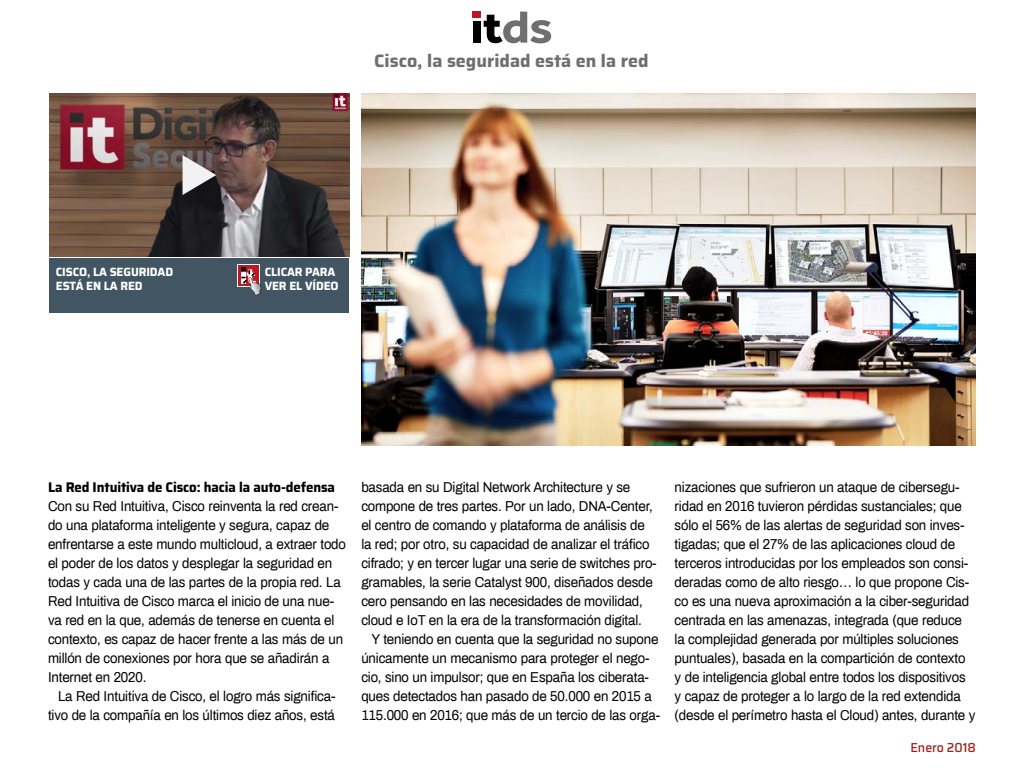
<style>
.page{position:relative;width:1024px;height:768px;background:#fff}
.page>*{position:absolute;margin:0;border:0;box-sizing:border-box;transform-origin:0 0}
.t1{font:700 18px "Saira";color:#706f6f}
.t2{font:14px/19px "Archivo";letter-spacing:-.01em;color:#000;scale:.95 1}
.t3{font:700 14px "Saira";letter-spacing:-.01em;color:#000;scale:.95 1}
.t4{font:500 13px "Saira";color:#a0211f;scale:.95 1}
.t5{font:700 12px/14.4px "Saira";letter-spacing:-.01em;color:#fff;scale:.95 1}
</style>
<div class="page">
<div style="left:473px;top:12px;width:8px;height:6px;background:#bd1822"></div>
<div style="left:473px;top:21px;width:8px;height:21px;background:#000"></div>
<svg style="left:484px;top:12px;width:67px;height:31px"></svg>
<img style="left:361px;top:93px;width:615px;height:352px">
<div style="left:49px;top:258px;width:300px;height:55px;background:#425563"></div>
<img style="left:49px;top:93px;width:300px;height:164px">
<svg style="left:183px;top:155px;width:33px;height:40px"></svg>
<div style="left:237px;top:265px;width:22px;height:22px;background:#fff"></div>
<div style="left:238px;top:265px;width:21px;height:21px;background:#be1823"></div>
<svg style="left:241px;top:268px;width:20px;height:27px"></svg>
<p class="t1" style="left:374px;top:47px;width:276px">Cisco, la seguridad está en la red</p>
<p class="t5" style="left:56px;top:264px;width:125px">CISCO, LA SEGURIDAD<br>ESTÁ EN LA RED</p>
<p class="t5" style="left:265px;top:264px;width:79px">CLICAR PARA<br>VER EL VÍDEO</p>
<p class="t3" style="left:48px;top:476px;width:304px">La Red Intuitiva de Cisco: hacia la auto-defensa</p>
<p class="t2" style="left:48px;top:496px;width:315px">Con su Red Intuitiva, Cisco reinventa la red crean&shy;do una plataforma inteligente y segura, capaz de enfrentarse a este mundo multicloud, a extraer todo el poder de los datos y desplegar la seguridad en todas y cada una de las partes de la propia red. La Red Intuitiva de Cisco marca el inicio de una nue&shy;va red en la que, además de tenerse en cuenta el contexto, es capaz de hacer frente a las más de un millón de conexiones por hora que se añadirán a Internet en 2020.</p>
<p class="t2" style="left:48px;top:686px;width:304px;text-align:right">La Red Intuitiva de Cisco, el logro más significa&shy;tivo de la compañía en los últimos diez años, está</p>
<p class="t2" style="left:361px;top:477px;width:312px">basada en su Digital Network Architecture y se compone de tres partes. Por un lado, DNA-Center, el centro de comando y plataforma de análisis de la red; por otro, su capacidad de analizar el tráfico cifrado; y en tercer lugar una serie de switches pro&shy;gramables, la serie Catalyst 900, diseñados desde cero pensando en las necesidades de movilidad, cloud e IoT en la era de la transformación digital.</p>
<p class="t2" style="left:361px;top:629px;width:316px;text-indent:10px">Y teniendo en cuenta que la seguridad no supone únicamente un mecanismo para proteger el nego&shy;cio, sino un impulsor; que en España los ciberata&shy;ques detectados han pasado de 50.000 en 2015 a 115.000 en 2016; que más de un tercio de las orga-</p>
<p class="t2" style="left:675px;top:477px;width:318px">nizaciones que sufrieron un ataque de cibersegu&shy;ridad en 2016 tuvieron pérdidas sustanciales; que sólo el 56% de las alertas de seguridad son inves&shy;tigadas; que el 27% de las aplicaciones cloud de terceros introducidas por los empleados son consi&shy;deradas como de alto riesgo… lo que propone Cis&shy;co es una nueva aproximación a la ciber-seguridad centrada en las amenazas, integrada (que reduce la complejidad generada por múltiples soluciones puntuales), basada en la compartición de contexto y de inteligencia global entre todos los dispositivos y capaz de proteger a lo largo de la red extendida (desde el perímetro hasta el Cloud) antes, durante y</p>
<p class="t4" style="left:910px;top:738px;width:70px">Enero 2018</p>
</div>
